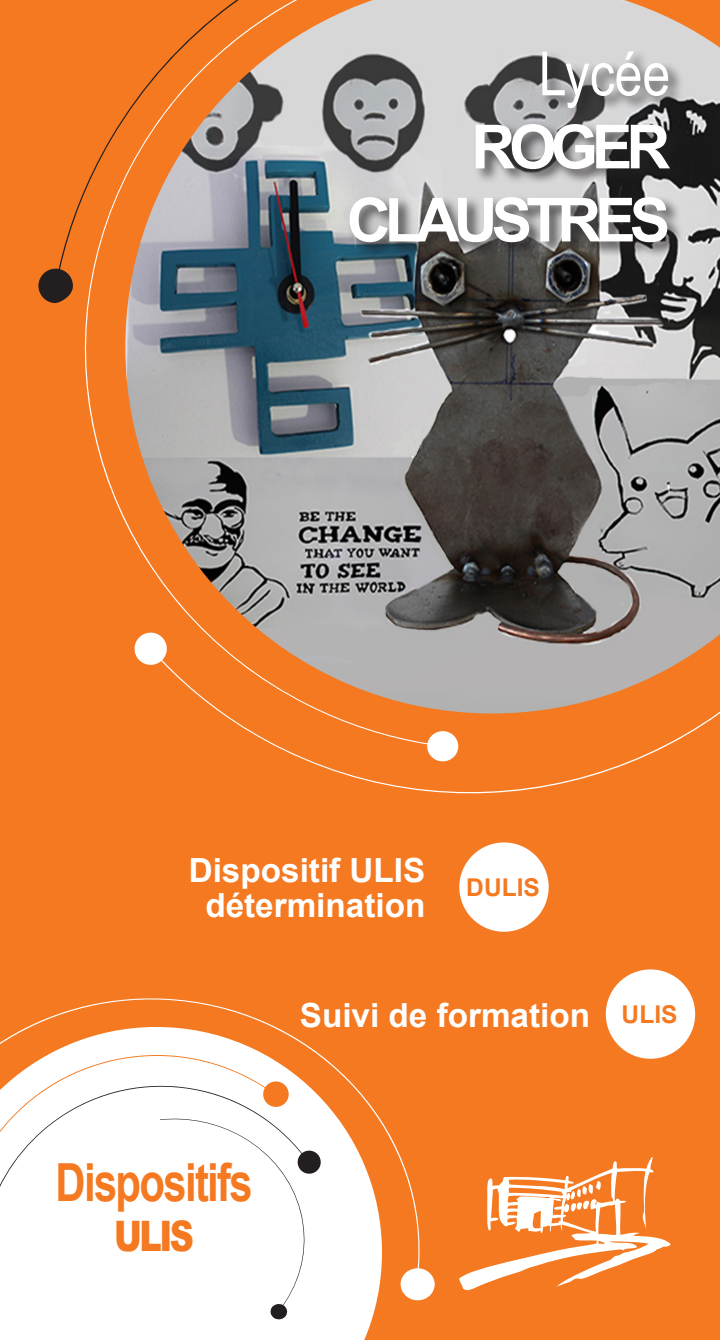
<style>
.page{position:relative;width:720px;height:1340px;background:#fff}
.page>*{position:absolute;margin:0;border:0;box-sizing:border-box;transform-origin:0 0}
.t1{font:700 60.9px/73px "Arial";letter-spacing:-.1em;color:#fff;text-align:right}
.t2{font:60.9px "Arial Narrow";color:#fff}
.t3{font:700 52.5px "Arial";letter-spacing:-.04em;color:#f47921;scale:.8 1}
.t4{font:900 42px "Arial";color:#f47921;scale:.8 1}
.t5{font:700 33.25px/35px "Arial";color:#fff;text-align:center}
.t6{font:700 24.5px "Arial";color:#f47921}
</style>
<div class="page">
<div style="left:0;top:0;width:719px;height:1339px;background:#f47921"></div>
<div style="left:0;top:1300px;width:377px;height:39px;background:#fff"></div>
<svg style="left:221px;top:713px;width:498px;height:139px"></svg>
<svg style="left:0;top:998px;width:435px;height:302px"></svg>
<svg style="left:38px;top:115px;width:87px;height:188px"></svg>
<div style="left:160px;top:1230px;width:162px;height:90px;background:#fff"></div>
<svg style="left:290px;top:1065px;width:32px;height:165px;background:#eadbd1"></svg>
<svg style="left:0;top:1027px;width:290px;height:250px;background:#fdf3ed"></svg>
<div style="left:605px;top:969px;width:89px;height:89px;background:#fff;border-radius:50%"></div>
<img style="left:125px;top:0;width:594px;height:713px">
<div style="left:347px;top:50px;width:338px;height:208px;background:#231f20;opacity:.75"></div>
<svg style="left:459px;top:1157px;width:211px;height:133px"></svg>
<div style="left:459px;top:842px;width:89px;height:89px;background:#fff;border-radius:50%"></div>
<p class="t2" style="left:538px;top:29px;width:133px">Lycée</p>
<p class="t1" style="left:346px;top:111px;width:325px">ROGER<br>CLAUSTRES</p>
<p class="t5" style="left:189px;top:853px;width:238px">Dispositif ULIS détermination</p>
<p class="t6" style="left:466px;top:870px;width:75px">DULIS</p>
<p class="t5" style="left:300px;top:997px;width:292px">Suivi de formation</p>
<p class="t6" style="left:621px;top:997px;width:57px">ULIS</p>
<p class="t3" style="left:55px;top:1145px;width:248px">Dispositifs</p>
<p class="t4" style="left:114px;top:1205px;width:101px">ULIS</p>
</div>
